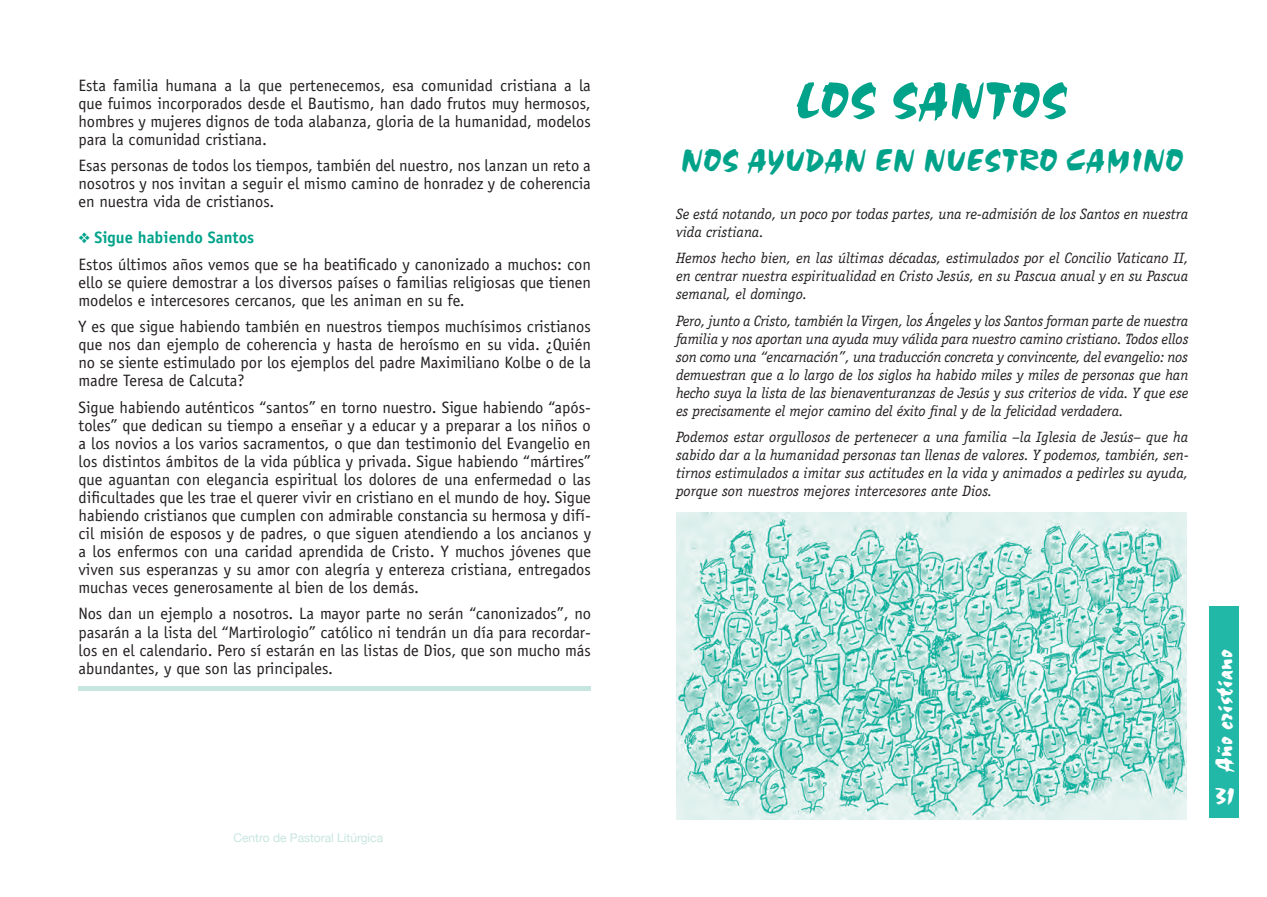
<style>
.page{position:relative;width:1267px;height:897px;background:#fff}
.page>*{position:absolute;margin:0;border:0;box-sizing:border-box;transform-origin:0 0}
.t1{font:52.5px "Choc D";color:#00a38a}
.t2{font:33px "Choc D";color:#00a38a}
.t3{font:25.5px "Choc D";color:#fff}
.t4{font:24px "Choc D";color:#fff}
.t5{font:16.5px/18px "Officina Sans";color:#231f20;text-align:justify}
.t6{font:700 16.5px "Officina Sans";color:#00a38a}
.t7{font:italic 15px/18px "Officina Serif";color:#231f20;text-align:justify}
.t8{font:12px "Helvetica Neue";color:#c8e6e0}
</style>
<div class="page">
<div style="left:1210px;top:606px;width:29px;height:211px;background:#22b8a7"></div>
<div style="left:79px;top:686px;width:512px;height:5px;background:#c8e6e0"></div>
<img style="left:676px;top:512px;width:510px;height:307px">
<p class="t5" style="left:79px;top:76px;width:514px">Esta familia humana a la que pertenecemos, esa comunidad cristiana a la que fuimos incorporados desde el Bautismo, han dado frutos muy hermosos, hombres y mujeres dignos de toda alabanza, gloria de la humanidad, modelos para la comunidad cristiana.</p>
<p class="t5" style="left:79px;top:157px;width:514px">Esas personas de todos los tiempos, también del nuestro, nos lanzan un reto a nosotros y nos invitan a seguir el mismo camino de honradez y de coherencia en nuestra vida de cristianos.</p>
<p class="t6" style="left:94px;top:227px;width:161px">Sigue habiendo Santos</p>
<p class="t5" style="left:79px;top:255px;width:514px">Estos últimos años vemos que se ha beatificado y canonizado a muchos: con ello se quiere demostrar a los diversos países o familias religiosas que tienen modelos e intercesores cercanos, que les animan en su fe.</p>
<p class="t5" style="left:79px;top:318px;width:514px">Y es que sigue habiendo también en nuestros tiempos muchísimos cristianos que nos dan ejemplo de coherencia y hasta de heroísmo en su vida. ¿Quién no se siente estimulado por los ejemplos del padre Maximiliano Kolbe o de la madre Teresa de Calcuta?</p>
<p class="t5" style="left:79px;top:398px;width:514px">Sigue habiendo auténticos “santos” en torno nuestro. Sigue habiendo “após&shy;toles” que dedican su tiempo a enseñar y a educar y a preparar a los niños o a los novios a los varios sacramentos, o que dan testimonio del Evangelio en los distintos ámbitos de la vida pública y privada. Sigue habiendo “mártires” que aguantan con elegancia espiritual los dolores de una enfermedad o las dificultades que les trae el querer vivir en cristiano en el mundo de hoy. Sigue habiendo cristianos que cumplen con admirable constancia su hermosa y difí&shy;cil misión de esposos y de padres, o que siguen atendiendo a los ancianos y a los enfermos con una caridad aprendida de Cristo. Y muchos jóvenes que viven sus esperanzas y su amor con alegría y entereza cristiana, entregados muchas veces generosamente al bien de los demás.</p>
<p class="t5" style="left:79px;top:605px;width:514px">Nos dan un ejemplo a nosotros. La mayor parte no serán “canonizados”, no pasarán a la lista del “Martirologio” católico ni tendrán un día para recordar&shy;los en el calendario. Pero sí estarán en las listas de Dios, que son mucho más abundantes, y que son las principales.</p>
<p class="t8" style="left:233px;top:830px;width:151px">Centro de Pastoral Litúrgica</p>
<h1 class="t1" style="left:795px;top:72px;width:276px">LOS SANTOS</h1>
<h2 class="t2" style="left:681px;top:143px;width:504px">NOS AYUDAN EN NUESTRO CAMINO</h2>
<p class="t7" style="left:676px;top:205px;width:514px">Se está notando, un poco por todas partes, una re-admisión de los Santos en nuestra vida cristiana.</p>
<p class="t7" style="left:676px;top:249px;width:514px">Hemos hecho bien, en las últimas décadas, estimulados por el Concilio Vaticano II, en centrar nuestra espiritualidad en Cristo Jesús, en su Pascua anual y en su Pascua semanal, el domingo.</p>
<p class="t7" style="left:676px;top:312px;width:514px">Pero, junto a Cristo, también la Virgen, los Ángeles y los Santos forman parte de nuestra familia y nos aportan una ayuda muy válida para nuestro camino cristiano. Todos ellos son como una “encarnación”, una traducción concreta y convincente, del evangelio: nos demuestran que a lo largo de los siglos ha habido miles y miles de personas que han hecho suya la lista de las bienaventuranzas de Jesús y sus criterios de vida. Y que ese es precisamente el mejor camino del éxito final y de la felicidad verdadera.</p>
<p class="t7" style="left:676px;top:428px;width:514px">Podemos estar orgullosos de pertenecer a una familia –la Iglesia de Jesús– que ha sabido dar a la humanidad personas tan llenas de valores. Y podemos, también, sen&shy;tirnos estimulados a imitar sus actitudes en la vida y animados a pedirles su ayuda, porque son nuestros mejores intercesores ante Dios.</p>
<h3 class="t3" style="left:1210px;top:772px;width:124px;rotate:-90deg">Año cristiano</h3>
<h3 class="t4" style="left:1215px;top:783px;width:21px">31</h3>
</div>
